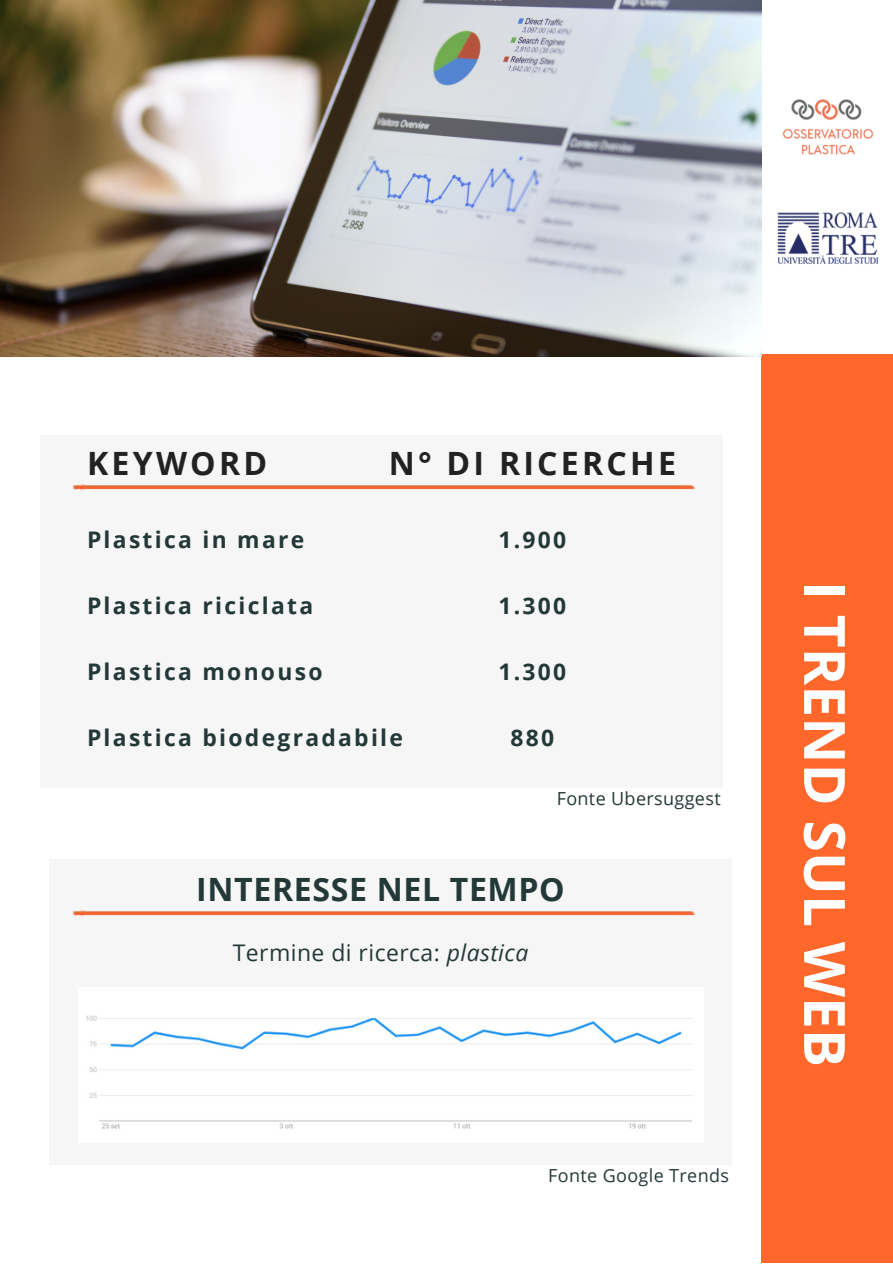
<style>
.page{position:relative;width:893px;height:1264px;background:#fff}
.page>*{position:absolute;margin:0;border:0;box-sizing:border-box;transform-origin:0 0}
.t1{font:700 57px "Open Sans";color:#fff}
.t2{font:700 32.1px "Open Sans";letter-spacing:.1em;color:#222}
.t3{font:700 32.1px "Open Sans";letter-spacing:.02em;color:#233937}
.t4{font:22.95px "Open Sans";letter-spacing:.02em;color:#233937}
.t5{font:700 22.8px "Open Sans";letter-spacing:.1em;color:#233937}
.t6{font:18px "Open Sans";letter-spacing:.02em;color:#233937}
.s1{font-style:italic}
</style>
<div class="page">
<div style="left:761px;top:0;width:131px;height:1262px;background:#ff672b"></div>
<div style="left:754px;top:0;width:138px;height:353px;background:#fff"></div>
<img style="left:782px;top:99px;width:92px;height:56px">
<img style="left:777px;top:212px;width:102px;height:53px">
<div style="left:40px;top:436px;width:682px;height:352px;background:#f6f6f6"></div>
<img style="left:72px;top:483px;width:623px;height:8px">
<div style="left:49px;top:858px;width:683px;height:306px;background:#f6f6f6"></div>
<img style="left:72px;top:909px;width:623px;height:8px">
<img style="left:0;top:0;width:761px;height:356px">
<img style="left:86px;top:1015px;width:606px;height:114px">
<h2 class="t2" style="left:87px;top:440px;width:182px">KEYWORD</h2>
<h2 class="t2" style="left:389px;top:440px;width:289px">N° DI RICERCHE</h2>
<p class="t5" style="left:87px;top:523px;width:219px">Plastica in mare</p>
<p class="t5" style="left:498px;top:523px;width:69px">1.900</p>
<p class="t5" style="left:87px;top:589px;width:228px">Plastica riciclata</p>
<p class="t5" style="left:498px;top:589px;width:69px">1.300</p>
<p class="t5" style="left:87px;top:655px;width:237px">Plastica monouso</p>
<p class="t5" style="left:498px;top:655px;width:69px">1.300</p>
<p class="t5" style="left:87px;top:721px;width:317px">Plastica biodegradabile</p>
<p class="t5" style="left:510px;top:721px;width:45px">880</p>
<p class="t6" style="left:556px;top:786px;width:165px">Fonte Ubersuggest</p>
<h2 class="t3" style="left:196px;top:866px;width:370px">INTERESSE NEL TEMPO</h2>
<p class="t4" style="left:233px;top:936px;width:297px">Termine di ricerca: <span class="s1">plastica</span></p>
<p class="t6" style="left:548px;top:1162px;width:182px">Fonte Google Trends</p>
<h1 class="t1" style="left:865px;top:581px;width:487px;rotate:90deg">I TREND SUL WEB</h1>
</div>
